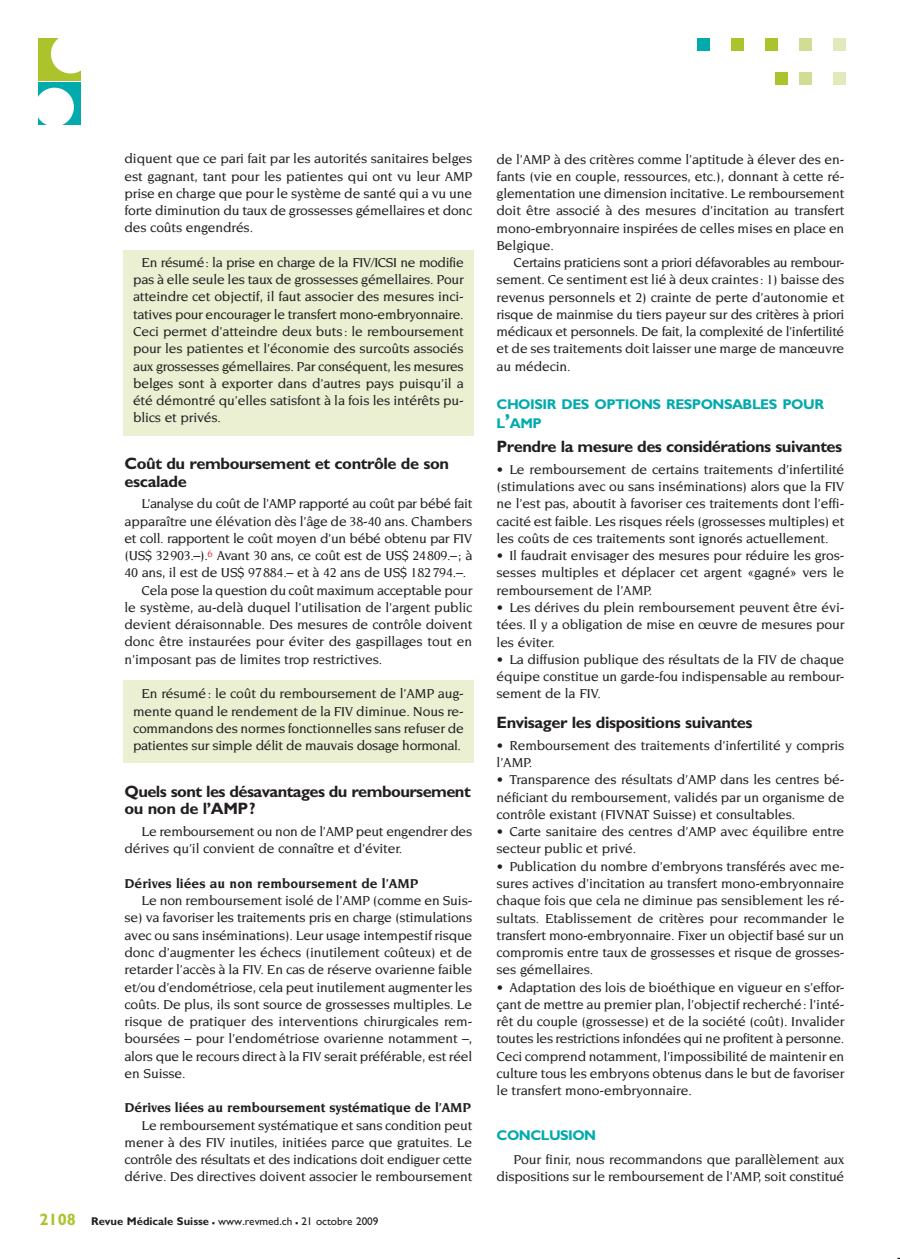
<style>
.page{position:relative;width:900px;height:1260px;background:#fff}
.page>*{position:absolute;margin:0;border:0;box-sizing:border-box;transform-origin:0 0}
.t1{font:700 16.5px/17.2px "Gill Sans";letter-spacing:-.025em;color:#231f20}
.t2{font:700 14.1px/19.5px "Gill Sans";letter-spacing:-.035em;color:#00aaad}
.t3{font:500 13.95px/17.2px "Novarese";letter-spacing:-.01em;color:#231f20;text-align:justify}
.t4{font:700 13.95px "Novarese";letter-spacing:-.01em;color:#231f20}
.t5{font:500 13.95px "Novarese";letter-spacing:-.03em;color:#231f20}
.t6{font:11.25px "Gill Sans";color:#231f20}
.s1{font-weight:700;font-size:16.5px;color:#acc32b}
.s2{font-weight:700}
.s3{font-weight:700;font-size:16.5px}
.s4{font-size:20.25px}
</style>
<div class="page">
<div style="left:123px;top:680px;width:351px;height:83px;background:#ebf0d2"></div>
<div style="left:123px;top:250px;width:351px;height:185px;background:#ebf0d2"></div>
<div style="left:833px;top:38px;width:13px;height:13px;background:#e2eabc"></div>
<div style="left:799px;top:38px;width:13px;height:13px;background:#d2dd93"></div>
<div style="left:765px;top:38px;width:13px;height:13px;background:#acc32b"></div>
<div style="left:731px;top:38px;width:13px;height:13px;background:#acc32b"></div>
<div style="left:697px;top:38px;width:13px;height:13px;background:#00aaad"></div>
<div style="left:833px;top:72px;width:13px;height:13px;background:#e2eabc"></div>
<div style="left:799px;top:72px;width:13px;height:13px;background:#d2dd93"></div>
<div style="left:776px;top:72px;width:12px;height:13px;background:#acc32b"></div>
<div style="left:38px;top:38px;width:43px;height:43px;background:#acc32b"></div>
<div style="left:51px;top:34px;width:39px;height:39px;background:#fff;border-radius:50%"></div>
<div style="left:38px;top:83px;width:43px;height:42px;background:#00aaad"></div>
<div style="left:35px;top:88px;width:39px;height:39px;background:#fff;border-radius:50%"></div>
<p class="t3" style="left:125px;top:150px;width:349px">diquent que ce pari fait par les autorités sanitaires belges est gagnant, tant pour les patientes qui ont vu leur AMP prise en charge que pour le système de santé qui a vu une forte diminution du taux de grossesses gémellaires et donc des coûts engendrés.</p>
<p class="t3" style="left:133px;top:254px;width:332px;text-indent:9px">En résumé: la prise en charge de la FIV/ICSI ne modifie pas à elle seule les taux de grossesses gémellaires. Pour atteindre cet objectif, il faut associer des mesures inci&shy;tatives pour encourager le transfert mono-embryonnaire.<br>Ceci permet d’atteindre deux buts: le remboursement pour les patientes et l’économie des surcoûts associés aux grossesses gémellaires. Par conséquent, les mesures belges sont à exporter dans d’autres pays puisqu’il a été démontré qu’elles satisfont à la fois les intérêts pu&shy;blics et privés.</p>
<p class="t1" style="left:125px;top:455px;width:326px">Coût du remboursement et contrôle de son escalade</p>
<p class="t5" style="left:142px;top:496px;width:332px">L’analyse du coût de l’AMP rapporté au coût par bébé fait</p>
<p class="t3" style="left:125px;top:512px;width:349px">apparaître une élévation dès l’âge de 38-40 ans. Chambers</p>
<p class="t3" style="left:125px;top:530px;width:349px">et coll. rapportent le coût moyen d’un bébé obtenu par FIV</p>
<p class="t3" style="left:125px;top:547px;width:349px">(US$ 32903.–).<sup>6</sup> Avant 30 ans, ce coût est de US$ 24809.–; à</p>
<p class="t3" style="left:125px;top:564px;width:343px">40 ans, il est de US$ 97884.– et à 42 ans de US$ 182794.–.</p>
<p class="t3" style="left:142px;top:581px;width:332px">Cela pose la question du coût maximum acceptable pour</p>
<p class="t3" style="left:125px;top:599px;width:349px">le système, au-delà duquel l’utilisation de l’argent public</p>
<p class="t3" style="left:125px;top:616px;width:349px">devient déraisonnable. Des mesures de contrôle doivent</p>
<p class="t3" style="left:125px;top:633px;width:349px">donc être instaurées pour éviter des gaspillages tout en</p>
<p class="t3" style="left:125px;top:650px;width:259px">n’imposant pas de limites trop restrictives.</p>
<p class="t3" style="left:133px;top:685px;width:332px;text-indent:9px">En résumé: le coût du remboursement de l’AMP aug&shy;mente quand le rendement de la FIV diminue. Nous re&shy;commandons des normes fonctionnelles sans refuser de patientes sur simple délit de mauvais dosage hormonal.</p>
<p class="t1" style="left:125px;top:783px;width:348px">Quels sont les désavantages du remboursement ou non de l’AMP?</p>
<p class="t3" style="left:125px;top:823px;width:349px;text-indent:17px">Le remboursement ou non de l’AMP peut engendrer des dérives qu’il convient de connaître et d’éviter.</p>
<p class="t4" style="left:125px;top:876px;width:295px">Dérives liées au non remboursement de l’AMP</p>
<p class="t3" style="left:125px;top:892px;width:349px;text-indent:17px">Le non remboursement isolé de l’AMP (comme en Suis&shy;se) va favoriser les traitements pris en charge (stimulations avec ou sans inséminations). Leur usage intempestif risque donc d’augmenter les échecs (inutilement coûteux) et de retarder l’accès à la FIV. En cas de réserve ovarienne faible et/ou d’endométriose, cela peut inutilement augmenter les coûts. De plus, ils sont source de grossesses multiples. Le risque de pratiquer des interventions chirurgicales rem&shy;boursées – pour l’endométriose ovarienne notamment –, alors que le recours direct à la FIV serait préférable, est réel en Suisse.</p>
<p class="t4" style="left:125px;top:1100px;width:348px">Dérives liées au remboursement systématique de l’AMP</p>
<p class="t3" style="left:125px;top:1116px;width:349px;text-indent:17px">Le remboursement systématique et sans condition peut mener à des FIV inutiles, initiées parce que gratuites. Le contrôle des résultats et des indications doit endiguer cette dérive. Des directives doivent associer le remboursement</p>
<p class="t6" style="left:40px;top:1215px;width:341px"><span class="s1">2108</span> <span class="s2">Revue Médicale Suisse</span> <span class="s3">–</span> www.revmed.ch <span class="s3">–</span> 21 octobre 2009</p>
<p class="t3" style="left:497px;top:150px;width:349px">de l’AMP à des critères comme l’aptitude à élever des en&shy;fants (vie en couple, ressources, etc.), donnant à cette ré&shy;glementation une dimension incitative. Le remboursement doit être associé à des mesures d’incitation au transfert mono-embryonnaire inspirées de celles mises en place en Belgique.</p>
<p class="t3" style="left:497px;top:254px;width:349px;text-indent:17px">Certains praticiens sont a priori défavorables au rembour&shy;sement. Ce sentiment est lié à deux craintes: 1) baisse des revenus personnels et 2) crainte de perte d’autonomie et risque de mainmise du tiers payeur sur des critères à priori médicaux et personnels. De fait, la complexité de l’infertilité et de ses traitements doit laisser une marge de manœuvre au médecin.</p>
<p class="t2" style="left:497px;top:394px;width:329px">CHOISIR DES OPTIONS RESPONSABLES POUR<br>L<span class="s4">’</span>AMP</p>
<p class="t1" style="left:497px;top:438px;width:347px">Prendre la mesure des considérations suivantes</p>
<p class="t3" style="left:497px;top:461px;width:349px">• Le remboursement de certains traitements d’infertilité (stimulations avec ou sans inséminations) alors que la FIV ne l’est pas, aboutit à favoriser ces traitements dont l’effi&shy;cacité est faible. Les risques réels (grossesses multiples) et les coûts de ces traitements sont ignorés actuellement.</p>
<p class="t3" style="left:497px;top:547px;width:349px">• Il faudrait envisager des mesures pour réduire les gros&shy;sesses multiples et déplacer cet argent «gagné» vers le remboursement de l’AMP.</p>
<p class="t3" style="left:497px;top:599px;width:349px">• Les dérives du plein remboursement peuvent être évi&shy;tées. Il y a obligation de mise en œuvre de mesures pour les éviter.</p>
<p class="t3" style="left:497px;top:651px;width:349px">• La diffusion publique des résultats de la FIV de chaque équipe constitue un garde-fou indispensable au rembour&shy;sement de la FIV.</p>
<p class="t1" style="left:497px;top:714px;width:258px">Envisager les dispositions suivantes</p>
<p class="t3" style="left:497px;top:737px;width:349px">• Remboursement des traitements d’infertilité y compris l’AMP.</p>
<p class="t3" style="left:497px;top:771px;width:349px">• Transparence des résultats d’AMP dans les centres bé&shy;néficiant du remboursement, validés par un organisme de contrôle existant (FIVNAT Suisse) et consultables.</p>
<p class="t3" style="left:497px;top:823px;width:349px">• Carte sanitaire des centres d’AMP avec équilibre entre secteur public et privé.</p>
<p class="t3" style="left:497px;top:857px;width:349px">• Publication du nombre d’embryons transférés avec me&shy;sures actives d’incitation au transfert mono-embryonnaire chaque fois que cela ne diminue pas sensiblement les ré&shy;sultats. Etablissement de critères pour recommander le transfert mono-embryonnaire. Fixer un objectif basé sur un compromis entre taux de grossesses et risque de grosses&shy;ses gémellaires.</p>
<p class="t3" style="left:497px;top:978px;width:349px">• Adaptation des lois de bioéthique en vigueur en s’effor&shy;çant de mettre au premier plan, l’objectif recherché: l’inté&shy;rêt du couple (grossesse) et de la société (coût). Invalider toutes les restrictions infondées qui ne profitent à personne.<br>Ceci comprend notamment, l’impossibilité de maintenir en culture tous les embryons obtenus dans le but de favoriser le transfert mono-embryonnaire.</p>
<p class="t2" style="left:497px;top:1125px;width:101px">CONCLUSION</p>
<p class="t3" style="left:497px;top:1151px;width:349px;text-align:right">Pour finir, nous recommandons que parallèlement aux dispositions sur le remboursement de l’AMP, soit constitué</p>
</div>
